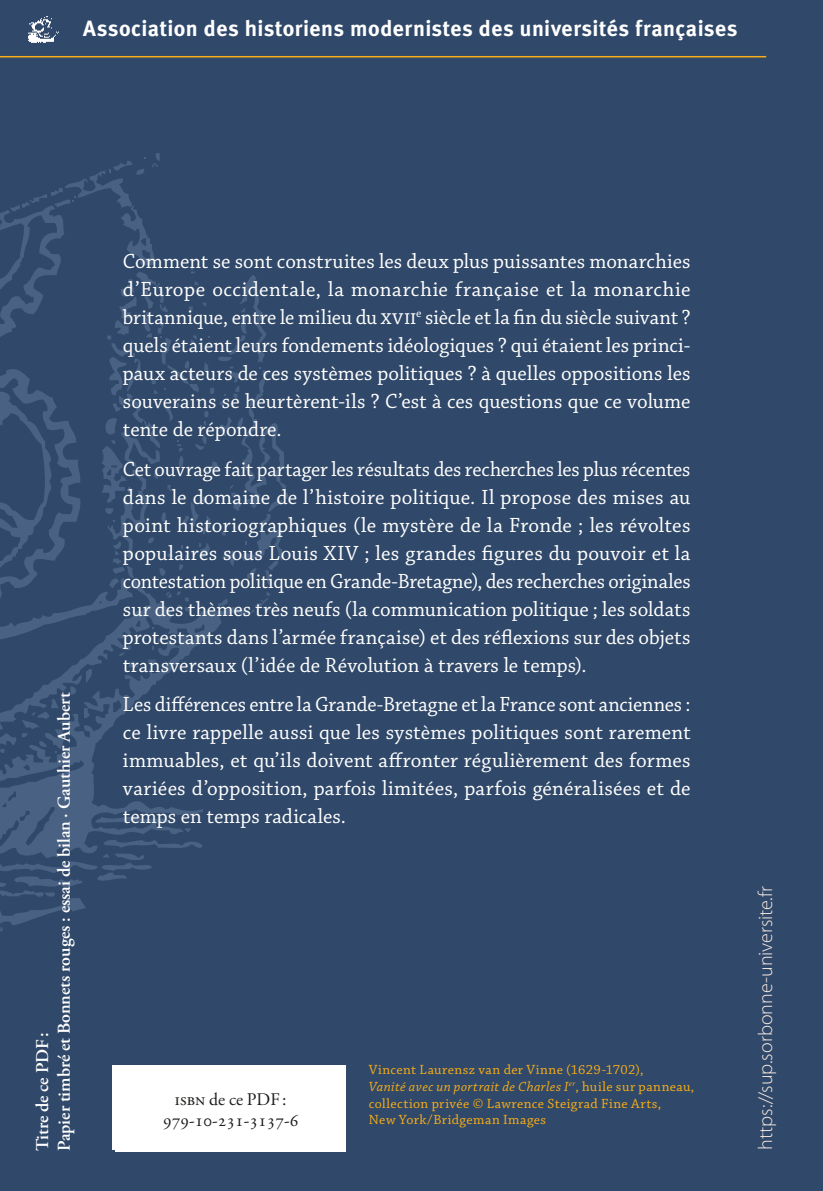
<style>
.page{position:relative;width:823px;height:1191px;background:#fff}
.page>*{position:absolute;margin:0;border:0;box-sizing:border-box;transform-origin:0 0}
.t1{font:700 22px "Meta Plus";letter-spacing:.02em;color:#fff}
.t2{font:21.6px/28px "Chaparral Pro";letter-spacing:.005em;color:#fff;text-align:justify;scale:.95 1}
.t3{font:21.6px/28px "Chaparral Pro";letter-spacing:.005em;color:#fff;text-align:justify}
.t4{font:300 20px "Myriad Pro";letter-spacing:-.005em;color:#f7ebe3}
.t5{font:600 18px/21.6px "Adobe Garamond Pro";color:#fff}
.t6{font:17.8px/21.4px "Adobe Garamond Pro";color:#1d1d1b;text-align:center}
.t7{font:14px/16.8px "Chaparral Pro";letter-spacing:.03em;color:#f8ae16}
.s1{font-style:italic}
</style>
<div class="page">
<div style="left:0;top:0;width:822px;height:1191px;background:#304869"></div>
<hr style="left:0;top:56px;width:765px;height:1px;background:#f8ae16">
<svg style="left:0;top:899px;width:86px;height:32px"></svg>
<svg style="left:0;top:210px;width:248px;height:689px"></svg>
<svg style="left:10px;top:153px;width:278px;height:460px"></svg>
<svg style="left:119px;top:652px;width:20px;height:15px"></svg>
<svg style="left:0;top:686px;width:76px;height:67px"></svg>
<img style="left:28px;top:16px;width:31px;height:27px">
<div style="left:112px;top:1065px;width:233px;height:84px;background:#fff"></div>
<svg style="left:822px;top:0;width:1px;height:1191px"></svg>
<div style="left:115px;top:1066px;width:231px;height:85px;background:#fff"></div>
<p class="t1" style="left:83px;top:16px;width:655px">Association des historiens modernistes des universités françaises</p>
<p class="t5" style="left:32px;top:1151px;width:460px;rotate:-90deg">Titre de ce PDF:<br>Papier timbré et Bonnets rouges : essai de bilan · Gauthier Aubert</p>
<p class="t3" style="left:123px;top:248px;width:568px">Comment se sont construites les deux plus puissantes monarchies d’Europe occidentale, la monarchie française et la monarchie britannique, entre le milieu du xvii<sup>e</sup> siècle et la fin du siècle suivant ? quels étaient leurs fondements idéologiques ? qui étaient les princi&shy;paux acteurs de ces systèmes politiques ? à quelles oppositions les souverains se heurtèrent-ils ? C’est à ces questions que ce volume tente de répondre.</p>
<p class="t2" style="left:123px;top:456px;width:598px">Cet ouvrage fait partager les résultats des recherches les plus récentes dans le domaine de l’histoire politique. Il propose des mises au point historiographiques (le mystère de la Fronde ; les révoltes populaires sous Louis XIV ; les grandes figures du pouvoir et la contestation politique en Grande-Bretagne), des recherches originales sur des thèmes très neufs (la communication politique ; les soldats protestants dans l’armée française) et des réflexions sur des objets transversaux (l’idée de Révolution à travers le temps).</p>
<p class="t2" style="left:123px;top:691px;width:598px">Les différences entre la Grande-Bretagne et la France sont anciennes : ce livre rappelle aussi que les systèmes politiques sont rarement immuables, et qu’ils doivent affronter régulièrement des formes variées d’opposition, parfois limitées, parfois généralisées et de temps en temps radicales.</p>
<p class="t6" style="left:163px;top:1088px;width:137px">isbn de ce PDF:<br>979-10-231-3137-6</p>
<p class="t7" style="left:369px;top:1061px;width:327px">Vincent Laurensz van der Vinne (1629-1702),<br><span class="s1">Vanité avec un portrait de Charles I</span><sup>er</sup>, huile sur panneau, collection privée © Lawrence Steigrad Fine Arts,<br>New York/Bridgeman Images</p>
<p class="t4" style="left:753px;top:1149px;width:265px;rotate:-90deg">https://sup.sorbonne-universite.fr</p>
</div>
